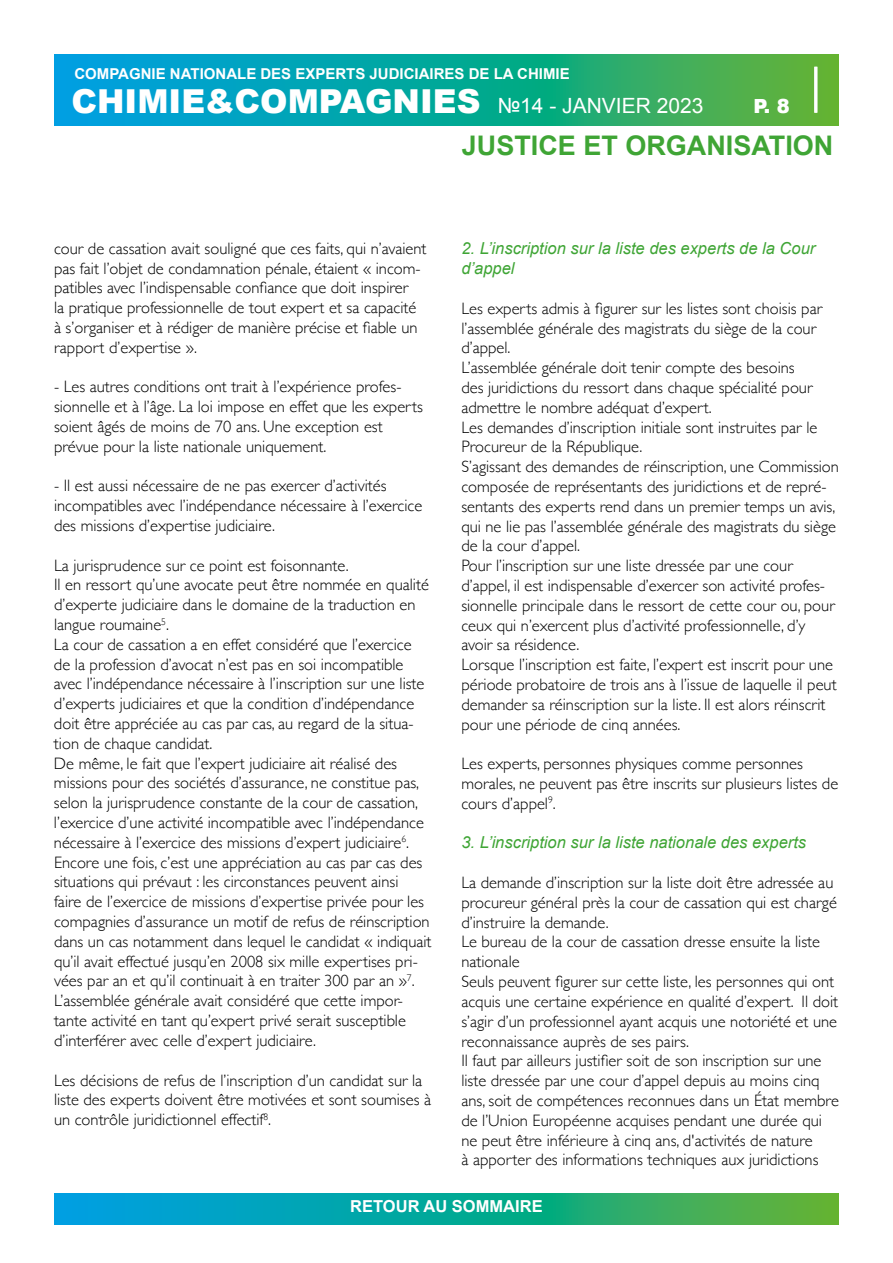
<style>
.page{position:relative;width:893px;height:1263px;background:#fff}
.page>*{position:absolute;margin:0;border:0;box-sizing:border-box;transform-origin:0 0}
.t1{font:900 33px "Arial";color:#fff}
.t2{font:700 27px "Arial";color:#3fa535}
.t3{font:900 19.5px "Arial";color:#fff}
.t4{font:300 16.5px/19.8px "Gill Sans";color:#000}
.t5{font:italic 16.5px/19.8px "Arial";color:#3fa535}
.t6{font:700 16.5px "Arial";color:#fff}
.t7{font:700 15px "Arial";color:#fff}
.s1{font-weight:400;font-size:21px}
</style>
<div class="page">
<svg style="left:54px;top:1193px;width:785px;height:32px;background:#17a892"></svg>
<svg style="left:54px;top:54px;width:785px;height:71px;background:#17a892"></svg>
<hr style="left:814px;top:67px;width:3px;height:46px;background:#fff">
<p class="t7" style="left:74px;top:63px;width:497px">COMPAGNIE NATIONALE DES EXPERTS JUDICIAIRES DE LA CHIMIE</p>
<h1 class="t1" style="left:71px;top:77px;width:634px">CHIMIE&amp;COMPAGNIES <span class="s1">№14 - JANVIER 2023</span></h1>
<p class="t3" style="left:753px;top:92px;width:38px">P. 8</p>
<h2 class="t2" style="left:462px;top:128px;width:373px">JUSTICE ET ORGANISATION</h2>
<p class="t4" style="left:54px;top:238px;width:374px">cour de cassation avait souligné que ces faits, qui n’avaient pas fait l’objet de condamnation pénale, étaient « incom&shy;patibles avec l’indispensable confiance que doit inspirer<br>la pratique professionnelle de tout expert et sa capacité à s’organiser et à rédiger de manière précise et fiable un rapport d’expertise ».</p>
<p class="t4" style="left:54px;top:376px;width:370px">- Les autres conditions ont trait à l’expérience profes&shy;sionnelle et à l’âge. La loi impose en effet que les experts soient âgés de moins de 70 ans. Une exception est prévue pour la liste nationale uniquement.</p>
<p class="t4" style="left:54px;top:475px;width:370px">- Il est aussi nécessaire de ne pas exercer d’activités incompatibles avec l’indépendance nécessaire à l’exercice des missions d’expertise judiciaire.</p>
<p class="t4" style="left:54px;top:554px;width:379px">La jurisprudence sur ce point est foisonnante.<br>Il en ressort qu’une avocate peut être nommée en qualité d’experte judiciaire dans le domaine de la traduction en langue roumaine<sup>5</sup>.<br>La cour de cassation a en effet considéré que l’exercice de la profession d’avocat n’est pas en soi incompatible avec l’indépendance nécessaire à l’inscription sur une liste d’experts judiciaires et que la condition d’indépendance doit être appréciée au cas par cas, au regard de la situa&shy;tion de chaque candidat.<br>De même, le fait que l’expert judiciaire ait réalisé des missions pour des sociétés d’assurance, ne constitue pas, selon la jurisprudence constante de la cour de cassation, l’exercice d’une activité incompatible avec l’indépendance nécessaire à l’exercice des missions d’expert judiciaire<sup>6</sup>.<br>Encore une fois, c’est une appréciation au cas par cas des situations qui prévaut : les circonstances peuvent ainsi<br>faire de l’exercice de missions d’expertise privée pour les compagnies d’assurance un motif de refus de réinscription dans un cas notamment dans lequel le candidat « indiquait qu’il avait effectué jusqu’en 2008 six mille expertises pri&shy;vées par an et qu’il continuait à en traiter 300 par an »<sup>7</sup>.<br>L’assemblée générale avait considéré que cette impor&shy;tante activité en tant qu’expert privé serait susceptible d’interférer avec celle d’expert judiciaire.</p>
<p class="t4" style="left:54px;top:1069px;width:379px">Les décisions de refus de l’inscription d’un candidat sur la liste des experts doivent être motivées et sont soumises à un contrôle juridictionnel effectif<sup>8</sup>.</p>
<p class="t5" style="left:461px;top:239px;width:355px">2. L’inscription sur la liste des experts de la Cour d’appel</p>
<p class="t4" style="left:461px;top:298px;width:379px">Les experts admis à figurer sur les listes sont choisis par l’assemblée générale des magistrats du siège de la cour d’appel.<br>L’assemblée générale doit tenir compte des besoins<br>des juridictions du ressort dans chaque spécialité pour admettre le nombre adéquat d’expert.<br>Les demandes d’inscription initiale sont instruites par le Procureur de la République.<br>S’agissant des demandes de réinscription, une Commission composée de représentants des juridictions et de repré&shy;sentants des experts rend dans un premier temps un avis, qui ne lie pas l’assemblée générale des magistrats du siège de la cour d’appel.<br>Pour l’inscription sur une liste dressée par une cour d’appel, il est indispensable d’exercer son activité profes&shy;sionnelle principale dans le ressort de cette cour ou, pour ceux qui n’exercent plus d’activité professionnelle, d’y avoir sa résidence.<br>Lorsque l’inscription est faite, l’expert est inscrit pour une période probatoire de trois ans à l’issue de laquelle il peut demander sa réinscription sur la liste. Il est alors réinscrit pour une période de cinq années.</p>
<p class="t4" style="left:461px;top:753px;width:378px">Les experts, personnes physiques comme personnes morales, ne peuvent pas être inscrits sur plusieurs listes de cours d’appel<sup>9</sup>.</p>
<p class="t5" style="left:461px;top:833px;width:346px">3. L’inscription sur la liste nationale des experts</p>
<p class="t4" style="left:461px;top:872px;width:379px">La demande d’inscription sur la liste doit être adressée au procureur général près la cour de cassation qui est chargé d’instruire la demande.<br>Le bureau de la cour de cassation dresse ensuite la liste nationale<br>Seuls peuvent figurer sur cette liste, les personnes qui ont acquis une certaine expérience en qualité d’expert. Il doit s’agir d’un professionnel ayant acquis une notoriété et une reconnaissance auprès de ses pairs.<br>Il faut par ailleurs justifier soit de son inscription sur une liste dressée par une cour d’appel depuis au moins cinq ans, soit de compétences reconnues dans un État membre de l’Union Européenne acquises pendant une durée qui ne peut être inférieure à cinq ans, d'activités de nature<br>à apporter des informations techniques aux juridictions</p>
<p class="t6" style="left:350px;top:1195px;width:194px">RETOUR AU SOMMAIRE</p>
</div>
